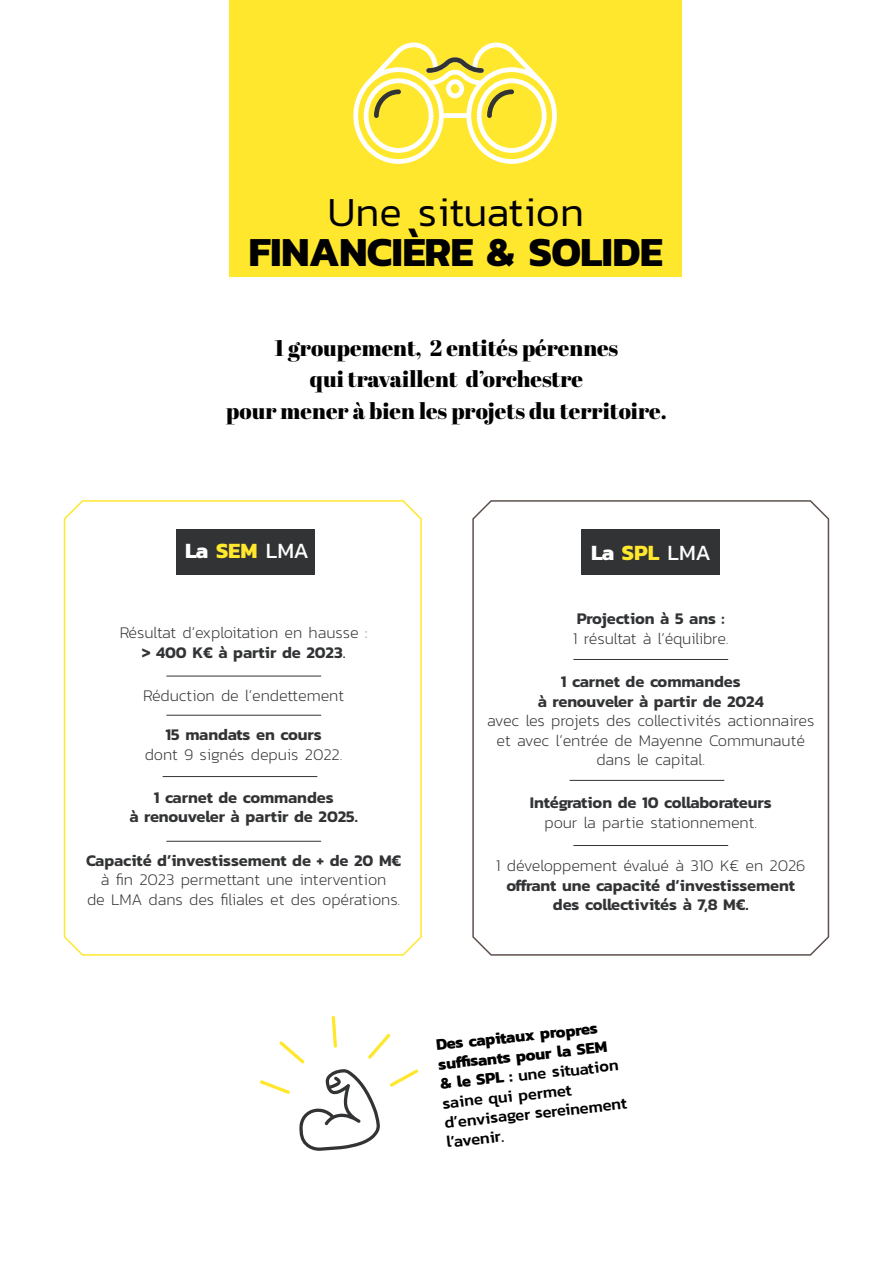
<style>
.page{position:relative;width:893px;height:1263px;background:#fff}
.page>*{position:absolute;margin:0;border:0;box-sizing:border-box;transform-origin:0 0}
.t1{font:700 42px "Kanit";letter-spacing:-.02em;color:#000}
.t2{font:300 42px "Kanit";color:#000}
.t3{font:22.5px/31.5px "Abril Fatface";color:#000;text-align:center}
.t4{font:700 22.2px "Kanit";color:#ffe72e}
.t5{font:200 16.5px/19.5px "Kanit";letter-spacing:-.005em;color:#323335;text-align:center}
.t6{font:600 16.5px/19.5px "Kanit";letter-spacing:-.005em;color:#323335;text-align:center}
.t7{font:500 16.5px/19.5px "Kanit";color:#000}
.s1{color:#fff}
.s2{font-weight:400;color:#fff}
.s3{font-weight:600}
.s4{font-weight:400}
.s5{font-weight:700}
</style>
<div class="page">
<svg style="left:63px;top:500px;width:359px;height:456px"></svg>
<svg style="left:472px;top:500px;width:358px;height:456px"></svg>
<div style="left:176px;top:529px;width:138px;height:45px;background:#323335"></div>
<div style="left:582px;top:529px;width:138px;height:45px;background:#323335"></div>
<div style="left:229px;top:0;width:453px;height:276px;background:#ffe72e"></div>
<svg style="left:299px;top:1069px;width:81px;height:82px"></svg>
<svg style="left:332px;top:1016px;width:5px;height:32px"></svg>
<svg style="left:260px;top:1080px;width:30px;height:14px"></svg>
<svg style="left:390px;top:1069px;width:28px;height:18px"></svg>
<svg style="left:279px;top:1041px;width:25px;height:22px"></svg>
<svg style="left:368px;top:1034px;width:22px;height:25px"></svg>
<hr style="left:166px;top:841px;width:155px;height:1px;background:#323335">
<hr style="left:573px;top:845px;width:155px;height:1px;background:#323335">
<hr style="left:163px;top:776px;width:154px;height:1px;background:#323335">
<hr style="left:570px;top:780px;width:154px;height:1px;background:#323335">
<hr style="left:166px;top:715px;width:155px;height:1px;background:#323335">
<hr style="left:166px;top:676px;width:155px;height:1px;background:#323335">
<hr style="left:573px;top:659px;width:155px;height:1px;background:#323335">
<svg style="left:353px;top:43px;width:204px;height:121px"></svg>
<h1 class="t2" style="left:327px;top:182px;width:258px">Une situation</h1>
<h1 class="t1" style="left:249px;top:219px;width:416px">FINANCIÈRE &amp; SOLIDE</h1>
<h2 class="t3" style="left:226px;top:331px;width:442px">1 groupement, 2 entités pérennes<br>qui travaillent d’orchestre<br>pour mener à bien les projets du territoire.</h2>
<h3 class="t4" style="left:185px;top:533px;width:125px"><span class="s1">La</span> SEM <span class="s2">LMA</span></h3>
<h3 class="t4" style="left:591px;top:535px;width:121px"><span class="s1">La</span> SPL <span class="s2">LMA</span></h3>
<p class="t5" style="left:120px;top:623px;width:249px">Résultat d’exploitation en hausse : <span class="s3">&gt; 400 K€ à partir de 2023</span><span class="s4">.</span></p>
<p class="t5" style="left:143px;top:686px;width:203px">Réduction de l’endettement</p>
<p class="t6" style="left:166px;top:724px;width:158px">15 mandats en cours</p>
<p class="t5" style="left:145px;top:744px;width:199px">dont 9 signés depuis 2022.</p>
<p class="t6" style="left:129px;top:787px;width:230px">1 carnet de commandes<br>à renouveler à partir de 2025.</p>
<p class="t6" style="left:86px;top:850px;width:317px">Capacité d’investissement de + de 20 M€</p>
<p class="t5" style="left:87px;top:870px;width:315px">à fin 2023 permettant une intervention<br>de LMA dans des filiales et des opérations.</p>
<p class="t6" style="left:577px;top:609px;width:150px">Projection à 5 ans :</p>
<p class="t5" style="left:573px;top:629px;width:157px">1 résultat à l’équilibre.</p>
<p class="t6" style="left:538px;top:671px;width:227px">1 carnet de commandes<br>à renouveler à partir de 2024</p>
<p class="t5" style="left:487px;top:711px;width:329px">avec les projets des collectivités actionnaires et avec l’entrée de Mayenne Communauté dans le capital.</p>
<p class="t6" style="left:530px;top:793px;width:243px">Intégration de 10 collaborateurs</p>
<p class="t5" style="left:544px;top:813px;width:214px">pour la partie stationnement.</p>
<p class="t5" style="left:496px;top:856px;width:311px">1 développement évalué à 310 K€ en 2026</p>
<p class="t6" style="left:506px;top:875px;width:290px">offrant une capacité d’investissement des collectivités à 7,8 M€.</p>
<p class="t7" style="left:435px;top:1035px;width:185px;rotate:-6deg"><span class="s5">Des capitaux propres suffisants pour la SEM &amp; le SPL :</span> une situation saine qui permet d’envisager sereinement l’avenir.</p>
</div>
